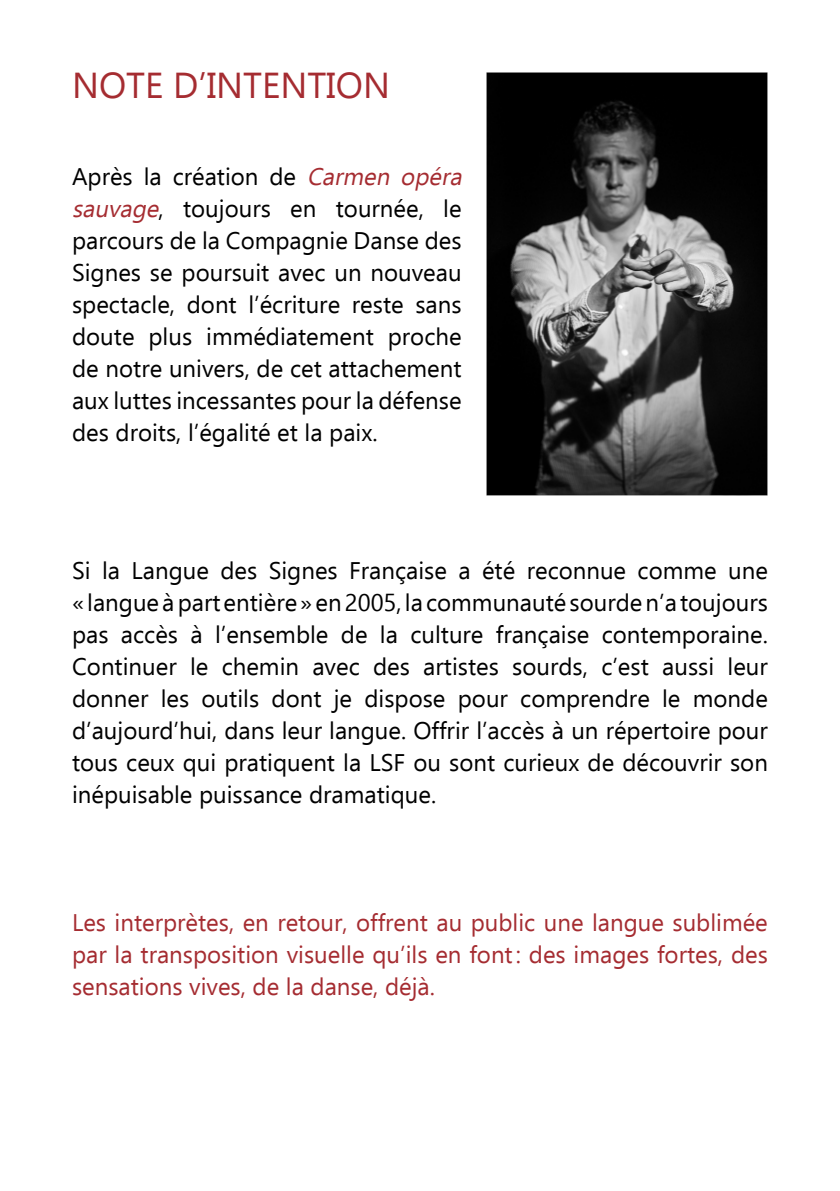
<style>
.page{position:relative;width:840px;height:1191px;background:#fff}
.page>*{position:absolute;margin:0;border:0;box-sizing:border-box;transform-origin:0 0}
.t1{font:36px "Ebrima";color:#a52c31}
.t2{font:24px/32px "Ebrima";color:#000}
.t3{font:24px/32px "Ebrima";color:#a52c31;text-align:justify}
.s1{font-style:italic;color:#a52c31}
</style>
<div class="page">
<img style="left:486px;top:72px;width:281px;height:423px">
<p class="t1" style="left:72px;top:60px;width:319px">NOTE D’INTENTION</p>
<p class="t2" style="left:72px;top:160px;width:396px">Après la création de <span class="s1">Carmen opéra sauvage</span>, toujours en tournée, le parcours de la Compagnie Danse des Signes se poursuit avec un nouveau spectacle, dont l’écriture reste sans doute plus immédiatement proche de notre univers, de cet attachement aux luttes incessantes pour la défense des droits, l’égalité et la paix.</p>
<p class="t2" style="left:72px;top:554px;width:697px;text-align:justify">Si la Langue des Signes Française a été reconnue comme une «langue à part entière» en 2005, la communauté sourde n’a toujours pas accès à l’ensemble de la culture française contemporaine.<br>Continuer le chemin avec des artistes sourds, c’est aussi leur donner les outils dont je dispose pour comprendre le monde d’aujourd’hui, dans leur langue. Offrir l’accès à un répertoire pour tous ceux qui pratiquent la LSF ou sont curieux de découvrir son inépuisable puissance dramatique.</p>
<p class="t3" style="left:72px;top:906px;width:697px">Les interprètes, en retour, offrent au public une langue sublimée par la transposition visuelle qu’ils en font: des images fortes, des sensations vives, de la danse, déjà.</p>
</div>
